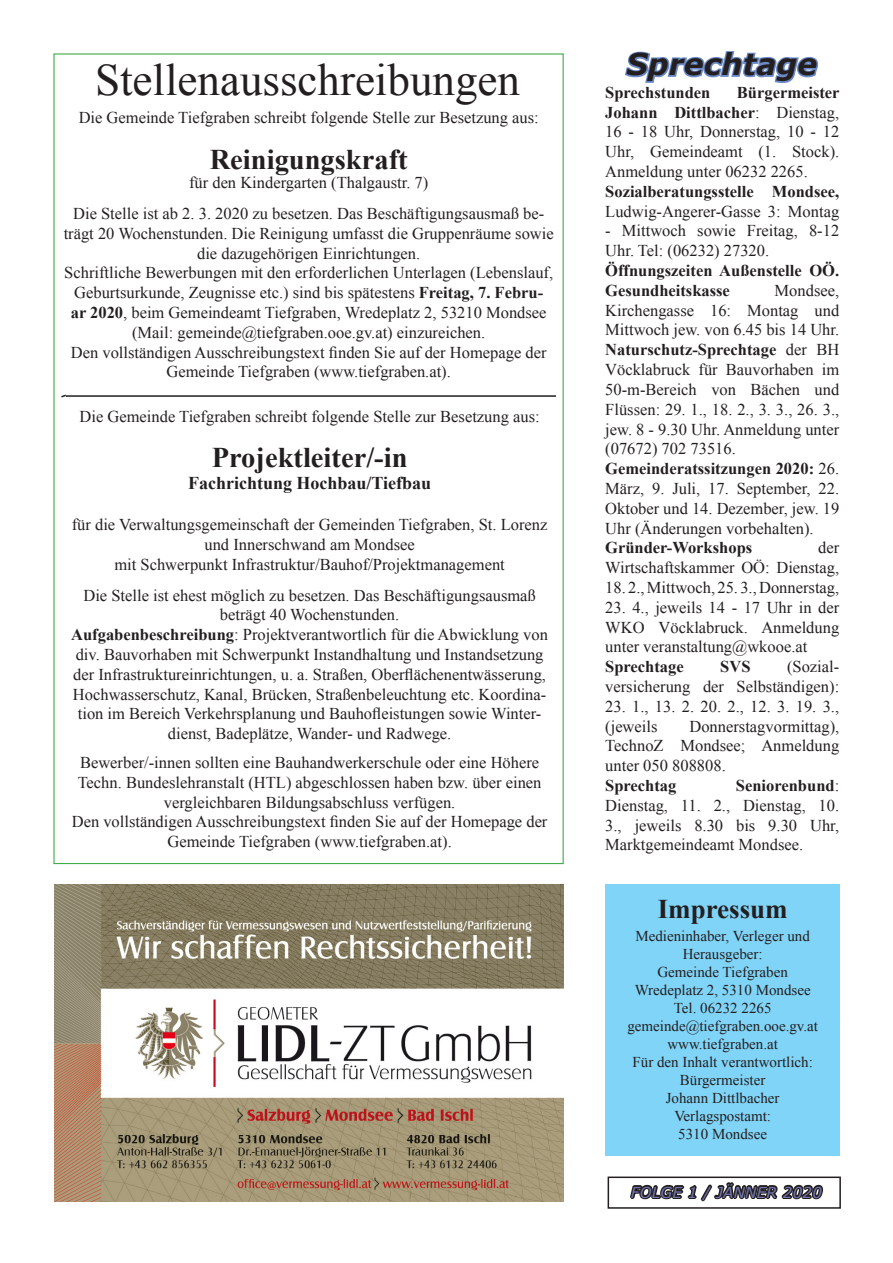
<style>
.page{position:relative;width:893px;height:1263px;background:#fff}
.page>*{position:absolute;margin:0;border:0;box-sizing:border-box;transform-origin:0 0}
.t1{font:45px "Times New Roman";color:#231f20}
.Überschrift_blau{font:italic 700 30px "Verdana";color:#231f20}
.Grundtext{font:700 28.5px "Times New Roman";color:#231f20}
.t2{font:700 27px "Times New Roman";color:#231f20}
.Grundtext-2{font:700 18px "Times New Roman";color:#231f20}
.Grundtext-3{font:16.5px/19.8px "Times New Roman";color:#231f20;text-align:justify}
.t3{font:700 16.5px/19.8px "Times New Roman";color:#231f20}
.t4{font:15px/18px "Times New Roman";color:#231f20;text-align:center}
.Überschriften_klein{font:italic 15px "Verdana";letter-spacing:.02em;color:#7477b0}
.s1{font-weight:700}
.s2{font-weight:400}
</style>
<div class="page">
<div style="left:608px;top:1176px;width:233px;height:33px;border:2px solid #231f20"></div>
<svg style="left:628px;top:1176px;width:197px;height:31px"></svg>
<svg style="left:625px;top:51px;width:194px;height:33px"></svg>
<div style="left:606px;top:884px;width:234px;height:271px;background:#80d4f7"></div>
<img style="left:54px;top:884px;width:509px;height:318px">
<hr style="left:66px;top:395px;width:490px;height:2px;background:#231f20">
<svg style="left:61px;top:394px;width:7px;height:4px"></svg>
<p class="t1" style="left:95px;top:49px;width:426px">Stellenausschreibungen</p>
<p class="Grundtext-3" style="left:79px;top:108px;width:462px">Die Gemeinde Tiefgraben schreibt folgende Stelle zur Besetzung aus:</p>
<p class="Grundtext" style="left:210px;top:139px;width:199px">Reinigungskraft</p>
<p class="Grundtext-3" style="left:189px;top:173px;width:241px">für den Kindergarten (Thalgaustr. 7)</p>
<p class="Grundtext-3" style="left:64px;top:203px;width:492px;text-align:center">Die Stelle ist ab 2. 3. 2020 zu besetzen. Das Beschäftigungsausmaß be&shy;trägt 20 Wochenstunden. Die Reinigung umfasst die Gruppenräume sowie die dazugehörigen Einrichtungen.</p>
<p class="Grundtext-3" style="left:64px;top:263px;width:490px;text-align:center">Schriftliche Bewerbungen mit den erforderlichen Unterlagen (Lebenslauf, Geburtsurkunde, Zeugnisse etc.) sind bis spätestens <span class="s1">Freitag, 7. Febru-<br>ar 2020</span>, beim Gemeindeamt Tiefgraben, Wredeplatz 2, 53210 Mondsee (Mail: gemeinde@tiefgraben.ooe.gv.at) einzureichen.</p>
<p class="Grundtext-3" style="left:71px;top:342px;width:477px;text-align:center">Den vollständigen Ausschreibungstext finden Sie auf der Homepage der<br>Gemeinde Tiefgraben (www.tiefgraben.at).</p>
<p class="Grundtext-3" style="left:80px;top:407px;width:462px">Die Gemeinde Tiefgraben schreibt folgende Stelle zur Besetzung aus:</p>
<p class="Grundtext" style="left:212px;top:438px;width:197px">Projektleiter/-in</p>
<p class="Grundtext-2" style="left:188px;top:470px;width:245px">Fachrichtung Hochbau/Tiefbau</p>
<p class="Grundtext-3" style="left:72px;top:515px;width:477px;text-align:center">für die Verwaltungsgemeinschaft der Gemeinden Tiefgraben, St. Lorenz und Innerschwand am Mondsee</p>
<p class="Grundtext-3" style="left:114px;top:554px;width:392px">mit Schwerpunkt Infrastruktur/Bauhof/Projektmanagement</p>
<p class="Grundtext-3" style="left:83px;top:585px;width:454px">Die Stelle ist ehest möglich zu besetzen. Das Beschäftigungsausmaß</p>
<p class="Grundtext-3" style="left:220px;top:605px;width:181px">beträgt 40 Wochenstunden.</p>
<p class="Grundtext-3" style="left:71px;top:624px;width:478px;text-align:center"><span class="s1">Aufgabenbeschreibung</span>: Projektverantwortlich für die Abwicklung von div. Bauvorhaben mit Schwerpunkt Instandhaltung und Instandsetzung der Infrastruktureinrichtungen, u. a. Straßen, Oberflächenentwässerung, Hochwasserschutz, Kanal, Brücken, Straßenbeleuchtung etc. Koordina&shy;tion im Bereich Verkehrsplanung und Bauhofleistungen sowie Winter&shy;dienst, Badeplätze, Wander- und Radwege.</p>
<p class="Grundtext-3" style="left:78px;top:752px;width:465px;text-align:center">Bewerber/-innen sollten eine Bauhandwerkerschule oder eine Höhere<br>Techn. Bundeslehranstalt (HTL) abgeschlossen haben bzw. über einen vergleichbaren Bildungsabschluss verfügen.</p>
<p class="Grundtext-3" style="left:72px;top:812px;width:477px;text-align:center">Den vollständigen Ausschreibungstext finden Sie auf der Homepage der<br>Gemeinde Tiefgraben (www.tiefgraben.at).</p>
<p class="Überschrift_blau" style="left:627px;top:43px;width:192px">Sprechtage</p>
<p class="t3" style="left:605px;top:82px;width:107px">Sprechstunden</p>
<p class="Grundtext-3" style="left:605px;top:82px;width:236px;text-indent:132px"><span class="s1">Bürgermeister Johann Dittlbacher</span>: Dienstag, 16 - 18 Uhr, Donnerstag, 10 - 12<br>Uhr, Gemeindeamt (1. Stock).<br>Anmeldung unter 06232 2265.</p>
<p class="t3" style="left:605px;top:181px;width:236px">Sozialberatungsstelle Mondsee,<br><span class="s2">Ludwig-Angerer-Gasse 3: Montag</span></p>
<p class="Grundtext-3" style="left:605px;top:221px;width:236px">- Mittwoch sowie Freitag, 8-12<br>Uhr. Tel: (06232) 27320.</p>
<p class="t3" style="left:605px;top:260px;width:236px">Öffnungszeiten Außenstelle OÖ.<br>Gesundheitskasse</p>
<p class="Grundtext-3" style="left:605px;top:280px;width:236px;text-indent:169px">Mondsee, Kirchengasse 16: Montag und Mittwoch jew. von 6.45 bis 14 Uhr.</p>
<p class="Grundtext-3" style="left:605px;top:340px;width:236px"><span class="s1">Naturschutz-Sprechtage</span> der BH Vöcklabruck für Bauvorhaben im 50-m-Bereich von Bächen und Flüssen: 29. 1., 18. 2., 3. 3., 26. 3., jew. 8 - 9.30 Uhr. Anmeldung unter (07672) 702 73516.</p>
<p class="Grundtext-3" style="left:605px;top:458px;width:236px"><span class="s1">Gemeinderatssitzungen 2020:</span> 26.<br>März, 9. Juli, 17. September, 22.<br>Oktober und 14. Dezember, jew. 19<br>Uhr (Änderungen vorbehalten).</p>
<p class="t3" style="left:605px;top:537px;width:148px">Gründer-Workshops</p>
<p class="Grundtext-3" style="left:605px;top:538px;width:236px;text-align:right">der<br>Wirtschaftskammer OÖ: Dienstag,</p>
<p class="Grundtext-3" style="left:605px;top:577px;width:236px">18. 2., Mittwoch, 25. 3., Donnerstag,</p>
<p class="Grundtext-3" style="left:605px;top:597px;width:236px">23. 4., jeweils 14 - 17 Uhr in der WKO Vöcklabruck. Anmeldung unter veranstaltung@wkooe.at</p>
<p class="t3" style="left:605px;top:656px;width:80px">Sprechtage</p>
<p class="t3" style="left:720px;top:656px;width:32px">SVS</p>
<p class="Grundtext-3" style="left:605px;top:656px;width:236px;text-align:right">(Sozial-<br>versicherung der Selbständigen):</p>
<p class="Grundtext-3" style="left:605px;top:696px;width:235px">23. 1., 13. 2. 20. 2., 12. 3. 19. 3., (jeweils</p>
<p class="Grundtext-3" style="left:605px;top:716px;width:236px;text-indent:84px">Donnerstagvormittag), TechnoZ Mondsee; Anmeldung unter 050 808808.</p>
<p class="t3" style="left:605px;top:775px;width:73px">Sprechtag</p>
<p class="Grundtext-3" style="left:605px;top:775px;width:236px;text-indent:131px"><span class="s1">Seniorenbund</span>:<br>Dienstag, 11. 2., Dienstag, 10.<br>3., jeweils 8.30 bis 9.30 Uhr, Marktgemeindeamt Mondsee.</p>
<p class="t2" style="left:658px;top:890px;width:132px">Impressum</p>
<p class="t4" style="left:635px;top:927px;width:176px">Medieninhaber, Verleger und<br>Herausgeber:</p>
<p class="t4" style="left:657px;top:963px;width:132px">Gemeinde Tiefgraben</p>
<p class="t4" style="left:635px;top:981px;width:178px">Wredeplatz 2, 5310 Mondsee</p>
<p class="t4" style="left:674px;top:999px;width:99px">Tel. 06232 2265</p>
<p class="t4" style="left:627px;top:1017px;width:192px">gemeinde@tiefgraben.ooe.gv.at</p>
<p class="t4" style="left:667px;top:1035px;width:112px">www.tiefgraben.at</p>
<p class="t4" style="left:632px;top:1053px;width:182px">Für den Inhalt verantwortlich:<br>Bürgermeister</p>
<p class="t4" style="left:666px;top:1089px;width:115px">Johann Dittlbacher</p>
<p class="t4" style="left:674px;top:1107px;width:98px">Verlagspostamt:</p>
<p class="t4" style="left:678px;top:1125px;width:90px">5310 Mondsee</p>
<p class="Überschriften_klein" style="left:631px;top:1182px;width:192px">FOLGE 1 / JÄNNER 2020</p>
</div>
